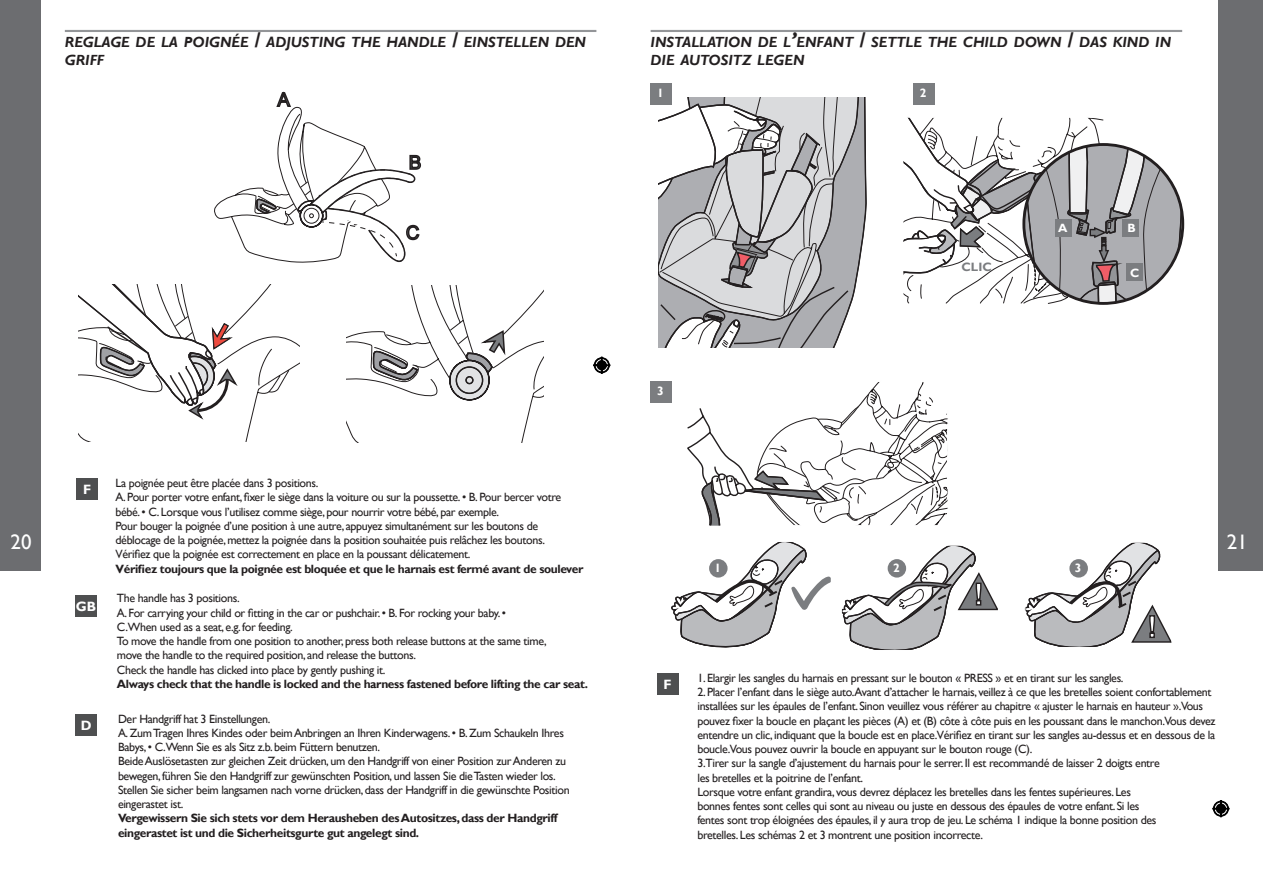
<style>
.page{position:relative;width:1263px;height:893px;background:#fff}
.page>*{position:absolute;margin:0;border:0;box-sizing:border-box;transform-origin:0 0}
.t1{font:21px "Gill Sans";color:#fff}
.titreint1{font:italic 700 14.7px/18px "Gill Sans";color:#231f20}
.t2{font:700 13.5px "Gill Sans";color:#fff}
.t3{font:700 12.15px "Gill Sans";color:#fff}
.t4{font:700 12.15px "Gill Sans";color:#7b7d80}
.Intro{font:12px/14.2px "Gill Sans";letter-spacing:-.03em;color:#231f20}
.Intro-2{font:700 12px "Gill Sans";letter-spacing:-.03em;color:#231f20}
.t5{font:700 12px "Gill Sans";color:#fff}
.s1{font-size:21px}
</style>
<div class="page">
<div style="left:1218px;top:0;width:45px;height:570px;background:#6c6d70"></div>
<div style="left:0;top:0;width:40px;height:570px;background:#6c6d70"></div>
<hr style="left:65px;top:30px;width:531px;height:2px;background:#939598">
<svg style="left:214px;top:91px;width:207px;height:172px"></svg>
<svg style="left:79px;top:285px;width:220px;height:156px"></svg>
<svg style="left:346px;top:286px;width:198px;height:156px"></svg>
<div style="left:77px;top:478px;width:21px;height:22px;background:#4e4f50"></div>
<div style="left:75px;top:595px;width:22px;height:22px;background:#4e4f50"></div>
<div style="left:75px;top:714px;width:22px;height:22px;background:#4e4f50"></div>
<svg style="left:671px;top:542px;width:160px;height:106px"></svg>
<div style="left:662px;top:530px;width:183px;height:139px;border:1px solid #fff;border-radius:12px"></div>
<svg style="left:841px;top:545px;width:157px;height:106px"></svg>
<div style="left:833px;top:530px;width:176px;height:139px;border:1px solid #fff;border-radius:12px"></div>
<svg style="left:1025px;top:542px;width:147px;height:105px"></svg>
<div style="left:1019px;top:530px;width:168px;height:139px;border:1px solid #fff;border-radius:12px"></div>
<div style="left:650px;top:84px;width:21px;height:21px;background:#7b7d80"></div>
<div style="left:913px;top:84px;width:21px;height:21px;background:#7b7d80"></div>
<svg style="left:861px;top:98px;width:6px;height:156px"></svg>
<div style="left:650px;top:381px;width:21px;height:21px;background:#7b7d80"></div>
<svg style="left:687px;top:382px;width:260px;height:143px"></svg>
<div style="left:709px;top:559px;width:18px;height:19px;background:#7b7d80;border-radius:50%"></div>
<div style="left:888px;top:559px;width:18px;height:19px;background:#7b7d80;border-radius:50%"></div>
<div style="left:1069px;top:559px;width:19px;height:19px;background:#7b7d80;border-radius:50%"></div>
<svg style="left:1212px;top:800px;width:18px;height:18px"></svg>
<svg style="left:593px;top:356px;width:18px;height:18px"></svg>
<div style="left:657px;top:673px;width:21px;height:22px;background:#4e4f50"></div>
<svg style="left:658px;top:98px;width:202px;height:249px;background:#bebec1"></svg>
<svg style="left:903px;top:117px;width:280px;height:187px"></svg>
<hr style="left:651px;top:30px;width:531px;height:2px;background:#939598">
<p class="titreint1" style="left:65px;top:33px;width:523px">REGLAGE DE LA POIGNÉE <span class="s1">/</span> ADJUSTING THE HANDLE <span class="s1">/</span> EINSTELLEN DEN<br>GRIFF</p>
<p class="titreint1" style="left:651px;top:33px;width:522px">INSTALLATION DE L<span class="s1">’</span>ENFANT <span class="s1">/</span> SETTLE THE CHILD DOWN <span class="s1">/</span> DAS KIND IN<br>DIE AUTOSITZ LEGEN</p>
<p class="t3" style="left:657px;top:86px;width:8px">1</p>
<p class="t3" style="left:920px;top:86px;width:8px">2</p>
<p class="t3" style="left:657px;top:383px;width:8px">3</p>
<p class="t4" style="left:961px;top:259px;width:32px">CLIC</p>
<p class="t5" style="left:1058px;top:221px;width:11px">A</p>
<p class="t5" style="left:1127px;top:221px;width:10px">B</p>
<p class="t5" style="left:1130px;top:266px;width:11px">C</p>
<p class="Intro" style="left:116px;top:476px;width:204px">La poignée peut être placée dans 3 positions.</p>
<p class="Intro" style="left:116px;top:490px;width:447px">A. Pour porter votre enfant, fixer le siège dans la voiture ou sur la poussette. • B. Pour bercer votre</p>
<p class="Intro" style="left:116px;top:505px;width:385px">bébé. • C. Lorsque vous l’utilisez comme siège, pour nourrir votre bébé, par exemple.</p>
<p class="Intro" style="left:116px;top:519px;width:424px">Pour bouger la poignée d’une position à une autre, appuyez simultanément sur les boutons de</p>
<p class="Intro" style="left:116px;top:533px;width:431px">déblocage de la poignée, mettez la poignée dans la position souhaitée puis relâchez les boutons.</p>
<p class="Intro" style="left:116px;top:547px;width:356px">Vérifiez que la poignée est correctement en place en la poussant délicatement.</p>
<p class="Intro-2" style="left:116px;top:561px;width:469px">Vérifiez toujours que la poignée est bloquée et que le harnais est fermé avant de soulever</p>
<p class="Intro" style="left:117px;top:591px;width:124px">The handle has 3 positions.</p>
<p class="Intro" style="left:117px;top:606px;width:391px">A. For carrying your child or fitting in the car or pushchair. • B. For rocking your baby. •</p>
<p class="Intro" style="left:117px;top:620px;width:177px">C.When used as a seat, e.g. for feeding.</p>
<p class="Intro" style="left:117px;top:634px;width:431px">To move the handle from one position to another, press both release buttons at the same time,</p>
<p class="Intro" style="left:117px;top:648px;width:301px">move the handle to the required position, and release the buttons.</p>
<p class="Intro" style="left:117px;top:663px;width:270px">Check the handle has clicked into place by gently pushing it.</p>
<p class="Intro-2" style="left:117px;top:677px;width:472px">Always check that the handle is locked and the harness fastened before lifting the car seat.</p>
<p class="Intro" style="left:118px;top:712px;width:154px">Der Handgriff hat 3 Einstellungen.</p>
<p class="Intro" style="left:118px;top:726px;width:447px">A. Zum Tragen Ihres Kindes oder beim Anbringen an Ihren Kinderwagens. • B. Zum Schaukeln Ihres</p>
<p class="Intro" style="left:118px;top:740px;width:264px">Babys, • C.Wenn Sie es als Sitz z.b. beim Füttern benutzen.</p>
<p class="Intro" style="left:118px;top:754px;width:450px">Beide Auslösetasten zur gleichen Zeit drücken, um den Handgriff von einer Position zur Anderen zu</p>
<p class="Intro" style="left:118px;top:769px;width:439px">bewegen, führen Sie den Handgriff zur gewünschten Position, und lassen Sie die Tasten wieder los.</p>
<p class="Intro" style="left:118px;top:783px;width:453px">Stellen Sie sicher beim langsamen nach vorne drücken, dass der Handgriff in die gewünschte Position</p>
<p class="Intro" style="left:118px;top:797px;width:67px">eingerastet ist.</p>
<p class="Intro-2" style="left:118px;top:811px;width:441px">Vergewissern Sie sich stets vor dem Herausheben des Autositzes, dass der Handgriff</p>
<p class="Intro-2" style="left:118px;top:825px;width:303px">eingerastet ist und die Sicherheitsgurte gut angelegt sind.</p>
<p class="t2" style="left:83px;top:481px;width:10px">F</p>
<p class="t1" style="left:11px;top:530px;width:22px">20</p>
<p class="t1" style="left:1227px;top:530px;width:22px">21</p>
<p class="t3" style="left:714px;top:561px;width:8px">1</p>
<p class="t3" style="left:893px;top:561px;width:8px">2</p>
<p class="t3" style="left:1075px;top:561px;width:8px">3</p>
<p class="t2" style="left:76px;top:598px;width:22px">GB</p>
<p class="Intro" style="left:697px;top:671px;width:428px">1. Elargir les sangles du harnais en pressant sur le bouton « PRESS » et en tirant sur les sangles.</p>
<p class="Intro" style="left:697px;top:685px;width:519px">2. Placer l’enfant dans le siège auto.Avant d’attacher le harnais, veillez à ce que les bretelles soient confortablement installées sur les épaules de l’enfant. Sinon veuillez vous référer au chapitre « ajuster le harnais en hauteur ».Vous pouvez fixer la boucle en plaçant les pièces (A) et (B) côte à côte puis en les poussant dans le manchon.Vous devez entendre un clic, indiquant que la boucle est en place.Vérifiez en tirant sur les sangles au-dessus et en dessous de la boucle.Vous pouvez ouvrir la boucle en appuyant sur le bouton rouge (C).</p>
<p class="Intro" style="left:697px;top:756px;width:464px">3.Tirer sur la sangle d’ajustement du harnais pour le serrer. Il est recommandé de laisser 2 doigts entre</p>
<p class="Intro" style="left:697px;top:771px;width:167px">les bretelles et la poitrine de l’enfant.</p>
<p class="Intro" style="left:697px;top:785px;width:435px">Lorsque votre enfant grandira, vous devrez déplacez les bretelles dans les fentes supérieures. Les</p>
<p class="Intro" style="left:697px;top:799px;width:444px">bonnes fentes sont celles qui sont au niveau ou juste en dessous des épaules de votre enfant. Si les</p>
<p class="Intro" style="left:697px;top:813px;width:461px">fentes sont trop éloignées des épaules, il y aura trop de jeu. Le schéma 1 indique la bonne position des</p>
<p class="Intro" style="left:697px;top:828px;width:287px">bretelles. Les schémas 2 et 3 montrent une position incorrecte.</p>
<p class="t2" style="left:663px;top:676px;width:10px">F</p>
<p class="t2" style="left:81px;top:717px;width:12px">D</p>
</div>
